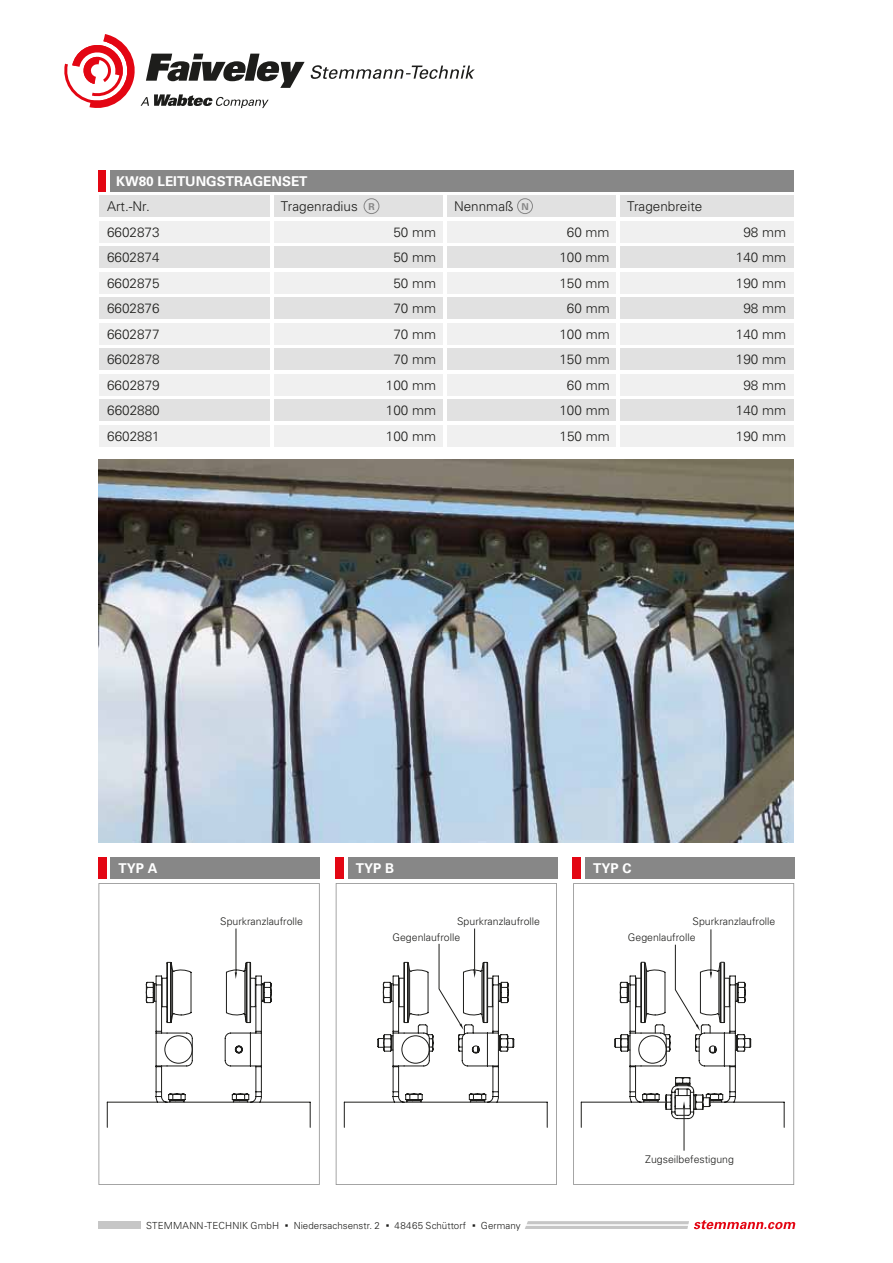
<style>
.page{position:relative;width:893px;height:1263px;background:#fff}
.page>*{position:absolute;margin:0;border:0;box-sizing:border-box;transform-origin:0 0}
.t1{font:300 13.5px "Univers LT Pro 45";color:#1d1d1b}
.t2{font:700 13.5px "Univers LT Pro 65";color:#fff}
.t3{font:300 10.5px/15.3px "Univers LT Pro 45";color:#1d1d1b}
.t4{font:300 9.75px "Univers LT Pro 45";letter-spacing:.005em;color:#1d1d1b}
.t5{font:700 9.45px "Univers LT Pro 65";color:#878787}
.s1{font-family:"Arial";font-weight:400;font-size:10.5px}
</style>
<div class="page">
<hr style="left:98px;top:1221px;width:43px;height:3px;background:#c6c6c6">
<svg style="left:525px;top:1220px;width:270px;height:9px"></svg>
<hr style="left:98px;top:1226px;width:43px;height:3px;background:#c6c6c6">
<svg style="left:64px;top:34px;width:411px;height:75px"></svg>
<div style="left:110px;top:170px;width:683px;height:21px;background:#878787"></div>
<div style="left:98px;top:170px;width:8px;height:21px;background:#e30613"></div>
<svg style="left:99px;top:883px;width:221px;height:302px"></svg>
<svg style="left:336px;top:883px;width:221px;height:302px"></svg>
<svg style="left:573px;top:883px;width:221px;height:302px"></svg>
<div style="left:620px;top:196px;width:173px;height:21px;background:#e1e1e1"></div>
<div style="left:99px;top:196px;width:170px;height:21px;background:#e1e1e1"></div>
<div style="left:274px;top:196px;width:169px;height:21px;background:#e1e1e1"></div>
<div style="left:447px;top:196px;width:169px;height:21px;background:#e1e1e1"></div>
<div style="left:620px;top:221px;width:173px;height:21px;background:#f0f0f0"></div>
<div style="left:99px;top:221px;width:170px;height:21px;background:#f0f0f0"></div>
<div style="left:274px;top:221px;width:169px;height:21px;background:#f0f0f0"></div>
<div style="left:447px;top:221px;width:169px;height:21px;background:#f0f0f0"></div>
<div style="left:620px;top:247px;width:173px;height:21px;background:#e1e1e1"></div>
<div style="left:99px;top:247px;width:170px;height:21px;background:#e1e1e1"></div>
<div style="left:274px;top:247px;width:169px;height:21px;background:#e1e1e1"></div>
<div style="left:447px;top:247px;width:169px;height:21px;background:#e1e1e1"></div>
<div style="left:620px;top:272px;width:173px;height:21px;background:#f0f0f0"></div>
<div style="left:99px;top:272px;width:170px;height:21px;background:#f0f0f0"></div>
<div style="left:274px;top:272px;width:169px;height:21px;background:#f0f0f0"></div>
<div style="left:447px;top:272px;width:169px;height:21px;background:#f0f0f0"></div>
<div style="left:620px;top:298px;width:173px;height:21px;background:#e1e1e1"></div>
<div style="left:99px;top:298px;width:170px;height:21px;background:#e1e1e1"></div>
<div style="left:274px;top:298px;width:169px;height:21px;background:#e1e1e1"></div>
<div style="left:447px;top:298px;width:169px;height:21px;background:#e1e1e1"></div>
<div style="left:620px;top:323px;width:173px;height:21px;background:#f0f0f0"></div>
<div style="left:99px;top:323px;width:170px;height:21px;background:#f0f0f0"></div>
<div style="left:274px;top:323px;width:169px;height:21px;background:#f0f0f0"></div>
<div style="left:447px;top:323px;width:169px;height:21px;background:#f0f0f0"></div>
<div style="left:620px;top:349px;width:173px;height:21px;background:#e1e1e1"></div>
<div style="left:99px;top:349px;width:170px;height:21px;background:#e1e1e1"></div>
<div style="left:274px;top:349px;width:169px;height:21px;background:#e1e1e1"></div>
<div style="left:447px;top:349px;width:169px;height:21px;background:#e1e1e1"></div>
<div style="left:620px;top:374px;width:173px;height:21px;background:#f0f0f0"></div>
<div style="left:99px;top:374px;width:170px;height:21px;background:#f0f0f0"></div>
<div style="left:274px;top:374px;width:169px;height:21px;background:#f0f0f0"></div>
<div style="left:447px;top:374px;width:169px;height:21px;background:#f0f0f0"></div>
<div style="left:620px;top:400px;width:173px;height:21px;background:#e1e1e1"></div>
<div style="left:99px;top:400px;width:170px;height:21px;background:#e1e1e1"></div>
<div style="left:274px;top:400px;width:169px;height:21px;background:#e1e1e1"></div>
<div style="left:447px;top:400px;width:169px;height:21px;background:#e1e1e1"></div>
<div style="left:620px;top:425px;width:173px;height:21px;background:#f0f0f0"></div>
<div style="left:99px;top:425px;width:170px;height:21px;background:#f0f0f0"></div>
<div style="left:274px;top:425px;width:169px;height:21px;background:#f0f0f0"></div>
<div style="left:447px;top:425px;width:169px;height:21px;background:#f0f0f0"></div>
<div style="left:98px;top:857px;width:9px;height:22px;background:#e30613"></div>
<div style="left:111px;top:857px;width:209px;height:22px;background:#878787"></div>
<hr style="left:236px;top:928px;width:1px;height:45px;background:#1d1d1b">
<svg style="left:107px;top:961px;width:204px;height:167px"></svg>
<hr style="left:474px;top:928px;width:1px;height:45px;background:#1d1d1b">
<svg style="left:344px;top:943px;width:204px;height:185px"></svg>
<hr style="left:684px;top:1105px;width:1px;height:46px;background:#1d1d1b">
<hr style="left:711px;top:929px;width:1px;height:45px;background:#1d1d1b">
<svg style="left:581px;top:944px;width:204px;height:184px"></svg>
<div style="left:335px;top:857px;width:9px;height:22px;background:#e30613"></div>
<div style="left:348px;top:857px;width:209px;height:22px;background:#878787"></div>
<div style="left:573px;top:857px;width:8px;height:22px;background:#e30613"></div>
<div style="left:585px;top:857px;width:209px;height:22px;background:#878787"></div>
<img style="left:98px;top:460px;width:696px;height:382px">
<div style="left:364px;top:198px;width:15px;height:16px;border:1px solid #878787;border-radius:50%"></div>
<div style="left:517px;top:198px;width:16px;height:16px;border:1px solid #878787;border-radius:50%"></div>
<p class="t2" style="left:116px;top:172px;width:193px">KW80 LEITUNGSTRAGENSET</p>
<p class="t1" style="left:107px;top:197px;width:44px">Art.-Nr.</p>
<p class="t1" style="left:281px;top:197px;width:78px">Tragenradius</p>
<p class="t1" style="left:454px;top:197px;width:61px">Nennmaß</p>
<p class="t1" style="left:627px;top:197px;width:77px">Tragenbreite</p>
<p class="t1" style="left:107px;top:223px;width:54px">6602873</p>
<p class="t1" style="left:393px;top:223px;width:44px">50 mm</p>
<p class="t1" style="left:567px;top:223px;width:44px">60 mm</p>
<p class="t1" style="left:743px;top:223px;width:44px">98 mm</p>
<p class="t1" style="left:107px;top:249px;width:54px">6602874</p>
<p class="t1" style="left:393px;top:249px;width:44px">50 mm</p>
<p class="t1" style="left:559px;top:249px;width:52px">100 mm</p>
<p class="t1" style="left:736px;top:249px;width:52px">140 mm</p>
<p class="t1" style="left:107px;top:274px;width:54px">6602875</p>
<p class="t1" style="left:393px;top:274px;width:44px">50 mm</p>
<p class="t1" style="left:559px;top:274px;width:52px">150 mm</p>
<p class="t1" style="left:736px;top:274px;width:52px">190 mm</p>
<p class="t1" style="left:107px;top:300px;width:54px">6602876</p>
<p class="t1" style="left:393px;top:300px;width:44px">70 mm</p>
<p class="t1" style="left:567px;top:300px;width:44px">60 mm</p>
<p class="t1" style="left:743px;top:300px;width:44px">98 mm</p>
<p class="t1" style="left:107px;top:325px;width:54px">6602877</p>
<p class="t1" style="left:393px;top:325px;width:44px">70 mm</p>
<p class="t1" style="left:559px;top:325px;width:52px">100 mm</p>
<p class="t1" style="left:736px;top:325px;width:52px">140 mm</p>
<p class="t1" style="left:107px;top:351px;width:54px">6602878</p>
<p class="t1" style="left:393px;top:351px;width:44px">70 mm</p>
<p class="t1" style="left:559px;top:351px;width:52px">150 mm</p>
<p class="t1" style="left:736px;top:351px;width:52px">190 mm</p>
<p class="t1" style="left:107px;top:376px;width:54px">6602879</p>
<p class="t1" style="left:386px;top:376px;width:52px">100 mm</p>
<p class="t1" style="left:567px;top:376px;width:44px">60 mm</p>
<p class="t1" style="left:743px;top:376px;width:44px">98 mm</p>
<p class="t1" style="left:107px;top:402px;width:54px">6602880</p>
<p class="t1" style="left:386px;top:402px;width:52px">100 mm</p>
<p class="t1" style="left:559px;top:402px;width:52px">100 mm</p>
<p class="t1" style="left:736px;top:402px;width:52px">140 mm</p>
<p class="t1" style="left:107px;top:427px;width:54px">6602881</p>
<p class="t1" style="left:386px;top:427px;width:52px">100 mm</p>
<p class="t1" style="left:559px;top:427px;width:52px">150 mm</p>
<p class="t1" style="left:736px;top:427px;width:52px">190 mm</p>
<p class="t5" style="left:368px;top:200px;width:8px">R</p>
<p class="t5" style="left:521px;top:200px;width:9px">N</p>
<p class="t2" style="left:119px;top:859px;width:41px">TYP A</p>
<p class="t2" style="left:356px;top:859px;width:40px">TYP B</p>
<p class="t2" style="left:593px;top:859px;width:40px">TYP C</p>
<p class="t3" style="left:220px;top:914px;width:84px">Spurkranzlaufrolle</p>
<p class="t3" style="left:393px;top:914px;width:149px;text-indent:65px">Spurkranzlaufrolle<br>Gegenlaufrolle</p>
<p class="t3" style="left:628px;top:914px;width:149px;text-indent:65px">Spurkranzlaufrolle<br>Gegenlaufrolle</p>
<p class="t3" style="left:645px;top:1152px;width:90px">Zugseilbefestigung</p>
<p class="t4" style="left:146px;top:1219px;width:376px">STEMMANN-TECHNIK GmbH <span class="s1">▪</span> Niedersachsenstr. 2 <span class="s1">▪</span> 48465 Schüttorf <span class="s1">▪</span> Germany</p>
</div>
